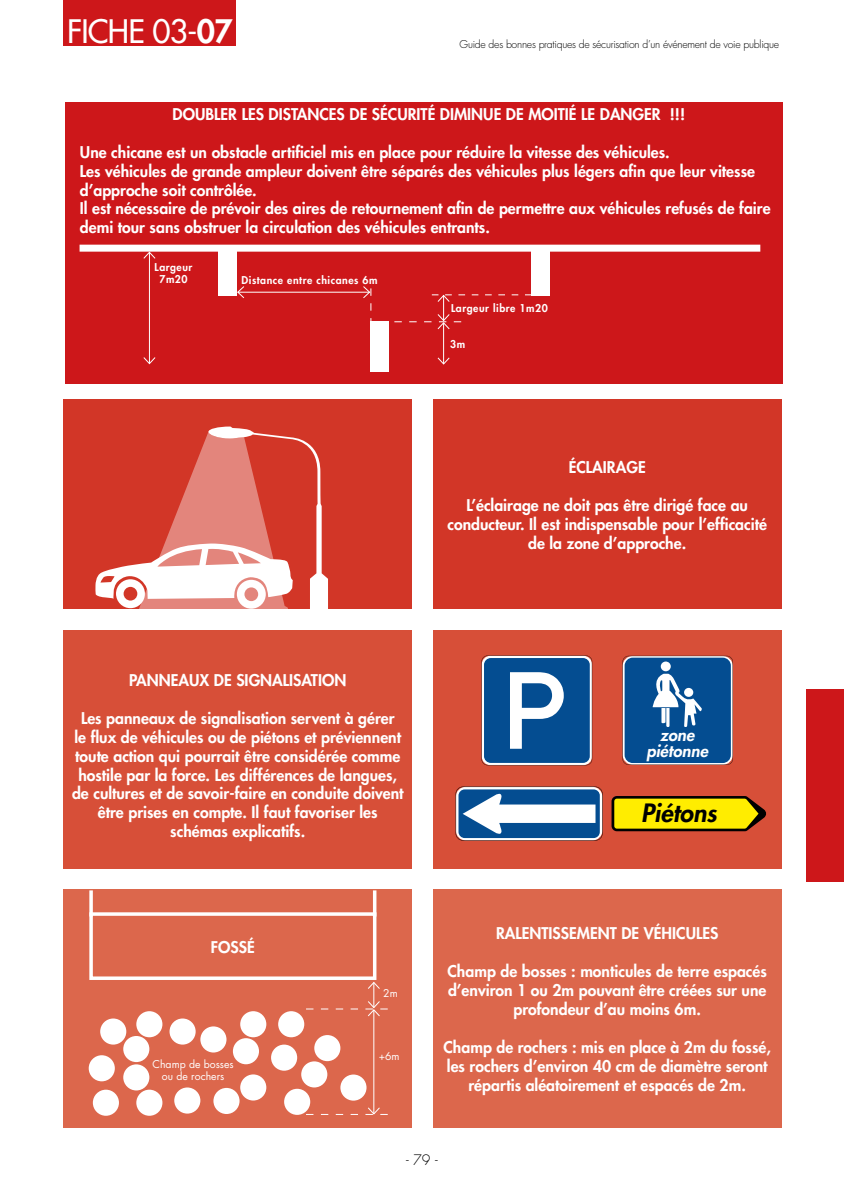
<style>
.page{position:relative;width:844px;height:1191px;background:#fff}
.page>*{position:absolute;margin:0;border:0;box-sizing:border-box;transform-origin:0 0}
.t1{font:500 31.5px "Futura Std";letter-spacing:-.025em;color:#fff}
.t2{font:italic 800 24.5px "Futura Std";color:#000}
.t3{font:italic 800 16.45px/16.4px "Futura Std";color:#fff;text-align:center}
.t4{font:800 15.75px/18.9px "Futura Std";color:#fff;text-align:center}
.t5{font:300 14px "Futura Std";color:#000}
.t6{font:300 10.5px "Futura Std";letter-spacing:-.025em;color:#000}
.t7{font:800 10.5px/12.6px "Futura Std";letter-spacing:.05em;color:#fff;text-align:center}
.t8{font:10.5px/12.6px "Futura Std";color:#fff;text-align:center}
.s1{font-weight:800}
</style>
<div class="page">
<div style="left:65px;top:102px;width:717px;height:282px;background:#cd171a"></div>
<div style="left:218px;top:245px;width:19px;height:50px;background:#fff"></div>
<div style="left:370px;top:321px;width:19px;height:50px;background:#fff"></div>
<hr style="left:238px;top:292px;width:131px;height:1px;background:#fff">
<svg style="left:236px;top:286px;width:9px;height:12px"></svg>
<div style="left:531px;top:245px;width:19px;height:50px;background:#fff"></div>
<div style="left:79px;top:245px;width:681px;height:7px;background:#fff"></div>
<hr style="left:149px;top:252px;width:1px;height:111px;background:#fff">
<svg style="left:143px;top:356px;width:13px;height:9px"></svg>
<svg style="left:142px;top:251px;width:14px;height:8px"></svg>
<hr style="left:443px;top:323px;width:1px;height:41px;background:#fff">
<svg style="left:437px;top:357px;width:13px;height:8px"></svg>
<svg style="left:394px;top:294px;width:137px;height:36px"></svg>
<svg style="left:362px;top:286px;width:9px;height:35px"></svg>
<div style="left:433px;top:399px;width:348px;height:210px;background:#d23627"></div>
<div style="left:63px;top:630px;width:349px;height:238px;background:#d74f38"></div>
<div style="left:433px;top:630px;width:348px;height:238px;background:#d74f38"></div>
<svg style="left:611px;top:796px;width:155px;height:35px;background:#cfb903"></svg>
<svg style="left:481px;top:655px;width:111px;height:110px;background:#3d71a4"></svg>
<svg style="left:622px;top:656px;width:110px;height:109px;background:#29649d"></svg>
<svg style="left:455px;top:786px;width:147px;height:54px;background:#7498bc"></svg>
<div style="left:63px;top:399px;width:349px;height:210px;background:#d23627"></div>
<svg style="left:95px;top:426px;width:233px;height:183px"></svg>
<div style="left:433px;top:889px;width:348px;height:238px;background:#dc674c"></div>
<div style="left:63px;top:889px;width:349px;height:238px;background:#dc674c"></div>
<div style="left:89px;top:912px;width:287px;height:68px;border:4px solid #fff"></div>
<svg style="left:89px;top:890px;width:4px;height:26px"></svg>
<hr style="left:373px;top:890px;width:3px;height:26px;background:#fff">
<hr style="left:373px;top:1010px;width:1px;height:103px;background:#fff">
<svg style="left:306px;top:982px;width:81px;height:35px"></svg>
<svg style="left:306px;top:1106px;width:81px;height:9px"></svg>
<div style="left:278px;top:1011px;width:26px;height:26px;background:#fff;border-radius:50%"></div>
<div style="left:240px;top:1074px;width:26px;height:26px;background:#fff;border-radius:50%"></div>
<div style="left:314px;top:1035px;width:26px;height:26px;background:#fff;border-radius:50%"></div>
<div style="left:271px;top:1044px;width:26px;height:26px;background:#fff;border-radius:50%"></div>
<div style="left:340px;top:1074px;width:26px;height:26px;background:#fff;border-radius:50%"></div>
<div style="left:284px;top:1088px;width:26px;height:26px;background:#fff;border-radius:50%"></div>
<div style="left:136px;top:1089px;width:26px;height:26px;background:#fff;border-radius:50%"></div>
<div style="left:200px;top:1026px;width:26px;height:26px;background:#fff;border-radius:50%"></div>
<div style="left:123px;top:1064px;width:26px;height:26px;background:#fff;border-radius:50%"></div>
<div style="left:174px;top:1087px;width:26px;height:26px;background:#fff;border-radius:50%"></div>
<div style="left:123px;top:1036px;width:26px;height:26px;background:#fff;border-radius:50%"></div>
<div style="left:169px;top:1018px;width:26px;height:26px;background:#fff;border-radius:50%"></div>
<div style="left:213px;top:1088px;width:26px;height:26px;background:#fff;border-radius:50%"></div>
<div style="left:233px;top:1038px;width:26px;height:26px;background:#fff;border-radius:50%"></div>
<div style="left:240px;top:1011px;width:26px;height:26px;background:#fff;border-radius:50%"></div>
<div style="left:136px;top:1011px;width:26px;height:26px;background:#fff;border-radius:50%"></div>
<div style="left:93px;top:1089px;width:26px;height:26px;background:#fff;border-radius:50%"></div>
<div style="left:89px;top:1055px;width:26px;height:26px;background:#fff;border-radius:50%"></div>
<div style="left:301px;top:1061px;width:26px;height:26px;background:#fff;border-radius:50%"></div>
<div style="left:100px;top:1018px;width:26px;height:26px;background:#fff;border-radius:50%"></div>
<div style="left:806px;top:690px;width:37px;height:192px;background:#cd171a"></div>
<div style="left:63px;top:0;width:173px;height:46px;background:#cd171a"></div>
<h1 class="t1" style="left:67px;top:11px;width:167px">FICHE 03-<span class="s1">07</span></h1>
<p class="t6" style="left:459px;top:38px;width:321px">Guide des bonnes pratiques de sécurisation d’un événement de voie publique</p>
<p class="t4" style="left:173px;top:105px;width:514px">DOUBLER LES DISTANCES DE SÉCURITÉ DIMINUE DE MOITIÉ LE DANGER !!!</p>
<p class="t4" style="left:80px;top:142px;width:692px;text-align:left">Une chicane est un obstacle artificiel mis en place pour réduire la vitesse des véhicules.<br>Les véhicules de grande ampleur doivent être séparés des véhicules plus légers afin que leur vitesse d’approche soit contrôlée.<br>Il est nécessaire de prévoir des aires de retournement afin de permettre aux véhicules refusés de faire demi tour sans obstruer la circulation des véhicules entrants.</p>
<p class="t7" style="left:154px;top:261px;width:39px">Largeur<br>7m20</p>
<p class="t7" style="left:241px;top:274px;width:137px">Distance entre chicanes 6m</p>
<p class="t7" style="left:451px;top:302px;width:98px">Largeur libre 1m20</p>
<p class="t7" style="left:450px;top:337px;width:17px">3m</p>
<p class="t4" style="left:568px;top:458px;width:78px">ÉCLAIRAGE</p>
<p class="t4" style="left:447px;top:495px;width:321px">L’éclairage ne doit pas être dirigé face au conducteur. Il est indispensable pour l’efficacité de la zone d’approche.</p>
<p class="t4" style="left:129px;top:670px;width:219px">PANNEAUX DE SIGNALISATION</p>
<p class="t4" style="left:72px;top:708px;width:333px">Les panneaux de signalisation servent à gérer<br>le flux de véhicules ou de piétons et préviennent toute action qui pourrait être considérée comme hostile par la force. Les différences de langues, de cultures et de savoir-faire en conduite doivent être prises en compte. Il faut favoriser les schémas explicatifs.</p>
<p class="t4" style="left:211px;top:937px;width:45px">FOSSÉ</p>
<p class="t8" style="left:152px;top:1057px;width:83px">Champ de bosses ou de rochers</p>
<p class="t8" style="left:383px;top:987px;width:16px">2m</p>
<p class="t8" style="left:378px;top:1049px;width:22px">+6m</p>
<p class="t3" style="left:646px;top:726px;width:63px">zone piétonne</p>
<h2 class="t2" style="left:640px;top:797px;width:77px">Piétons</h2>
<p class="t4" style="left:496px;top:924px;width:224px">RALENTISSEMENT DE VÉHICULES</p>
<p class="t4" style="left:447px;top:962px;width:321px">Champ de bosses : monticules de terre espacés d’environ 1 ou 2m pouvant être créées sur une profondeur d’au moins 6m.</p>
<p class="t4" style="left:443px;top:1037px;width:329px">Champ de rochers : mis en place à 2m du fossé, les rochers d’environ 40 cm de diamètre seront répartis aléatoirement et espacés de 2m.</p>
<p class="t5" style="left:406px;top:1151px;width:33px">- 79 -</p>
</div>
